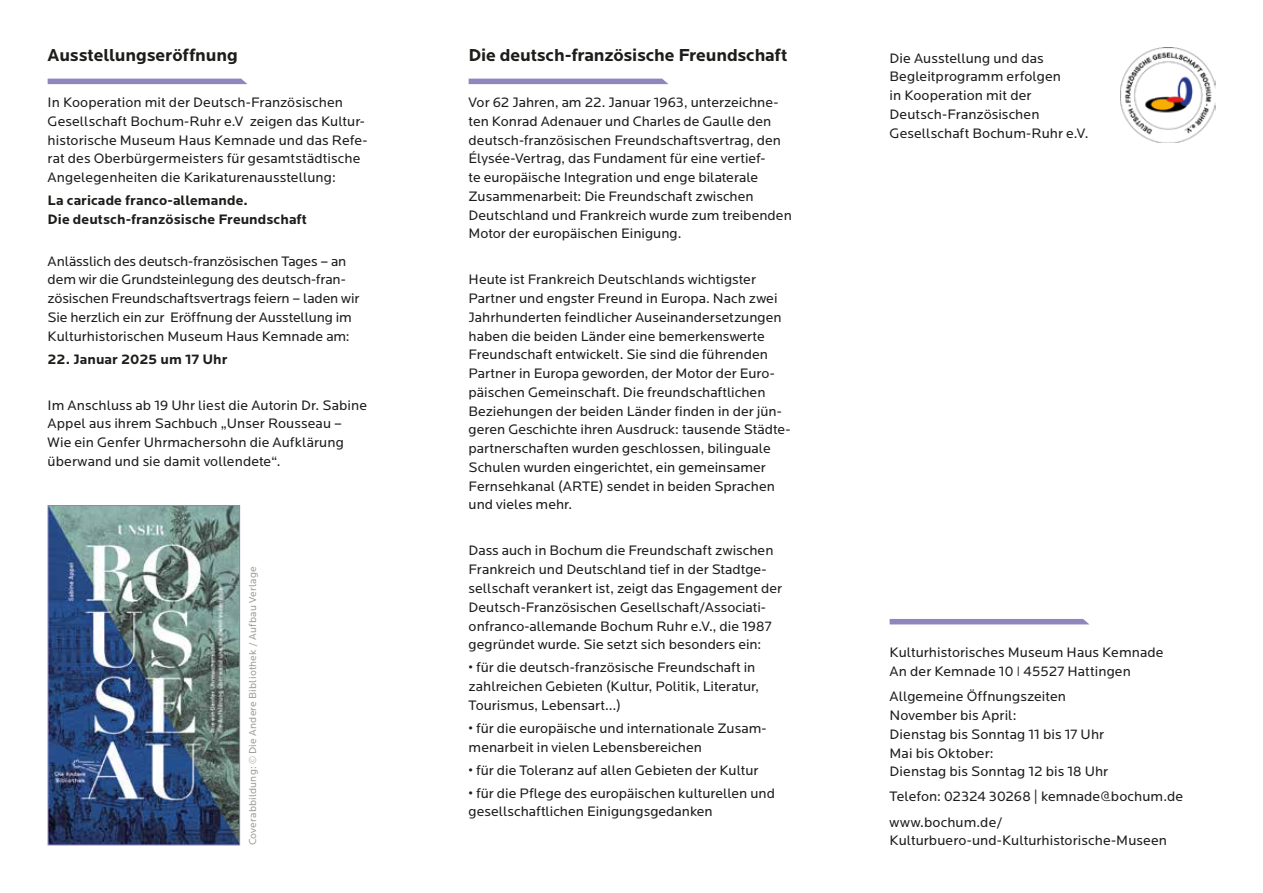
<style>
.page{position:relative;width:1263px;height:893px;background:#fff}
.page>*{position:absolute;margin:0;border:0;box-sizing:border-box;transform-origin:0 0}
.t1{font:700 18px "Locator";letter-spacing:-.01em;color:#1d1d1b}
.t2{font:14.25px/18.8px "Locator";color:#1d1d1b}
.t3{font:700 14.25px/18.8px "Locator";letter-spacing:.005em;color:#1d1d1b}
.t4{font:10.5px "Locator";letter-spacing:.02em;color:#9d9d9c}
.s1{font-weight:300}
</style>
<div class="page">
<svg style="left:890px;top:619px;width:199px;height:5px"></svg>
<img style="left:1121px;top:48px;width:94px;height:94px">
<svg style="left:48px;top:79px;width:199px;height:5px"></svg>
<svg style="left:469px;top:79px;width:199px;height:5px"></svg>
<img style="left:50px;top:507px;width:188px;height:336px">
<div style="left:48px;top:505px;width:192px;height:340px;border:1px solid #9185be"></div>
<p class="t1" style="left:48px;top:45px;width:192px">Ausstellungseröffnung</p>
<p class="t2" style="left:48px;top:93px;width:321px">In Kooperation mit der Deutsch-Französischen Gesellschaft Bochum-Ruhr e.V zeigen das Kultur&shy;historische Museum Haus Kemnade und das Refe&shy;rat des Oberbürgermeisters für gesamtstädtische Angelegenheiten die Karikaturenausstellung:</p>
<p class="t3" style="left:48px;top:191px;width:261px">La caricade franco-allemande.<br>Die deutsch-französische Freundschaft</p>
<p class="t2" style="left:48px;top:252px;width:313px">Anlässlich des deutsch-französischen Tages – an dem wir die Grundsteinlegung des deutsch-fran&shy;zösischen Freundschaftsvertrags feiern – laden wir Sie herzlich ein zur Eröffnung der Ausstellung im Kulturhistorischen Museum Haus Kemnade am:</p>
<p class="t3" style="left:48px;top:350px;width:181px">22. Januar 2025 um 17 Uhr</p>
<p class="t2" style="left:48px;top:396px;width:321px">Im Anschluss ab 19 Uhr liest die Autorin Dr. Sabine Appel aus ihrem Sachbuch „Unser Rousseau – Wie ein Genfer Uhrmachersohn die Aufklärung überwand und sie damit vollendete“.</p>
<p class="t4" style="left:247px;top:845px;width:280px;rotate:-90deg">Coverabbildung: © Die Andere Bibliothek / Aufbau Verlage</p>
<p class="t1" style="left:469px;top:45px;width:320px">Die deutsch-französische Freundschaft</p>
<p class="t2" style="left:469px;top:93px;width:325px">Vor 62 Jahren, am 22. Januar 1963, unterzeichne&shy;ten Konrad Adenauer und Charles de Gaulle den deutsch-französischen Freundschaftsvertrag, den Élysée-Vertrag, das Fundament für eine vertief-<br>te europäische Integration und enge bilaterale Zusammenarbeit: Die Freundschaft zwischen Deutschland und Frankreich wurde zum treibenden Motor der europäischen Einigung.</p>
<p class="t2" style="left:469px;top:271px;width:323px">Heute ist Frankreich Deutschlands wichtigster Partner und engster Freund in Europa. Nach zwei Jahrhunderten feindlicher Auseinandersetzungen haben die beiden Länder eine bemerkenswerte Freundschaft entwickelt. Sie sind die führenden Partner in Europa geworden, der Motor der Euro&shy;päischen Gemeinschaft. Die freundschaftlichen Beziehungen der beiden Länder finden in der jün&shy;geren Geschichte ihren Ausdruck: tausende Städte&shy;partnerschaften wurden geschlossen, bilinguale Schulen wurden eingerichtet, ein gemeinsamer Fernsehkanal (ARTE) sendet in beiden Sprachen und vieles mehr.</p>
<p class="t2" style="left:469px;top:542px;width:315px">Dass auch in Bochum die Freundschaft zwischen Frankreich und Deutschland tief in der Stadtge&shy;sellschaft verankert ist, zeigt das Engagement der Deutsch-Französischen Gesellschaft/Associati&shy;onfranco-allemande Bochum Ruhr e.V., die 1987 gegründet wurde. Sie setzt sich besonders ein:</p>
<p class="t2" style="left:469px;top:659px;width:292px">• für die deutsch-französische Freundschaft in zahlreichen Gebieten (Kultur, Politik, Literatur,<br>Tourismus, Lebensart…)</p>
<p class="t2" style="left:469px;top:719px;width:299px">• für die europäische und internationale Zusam&shy;menarbeit in vielen Lebensbereichen</p>
<p class="t2" style="left:469px;top:761px;width:291px">• für die Toleranz auf allen Gebieten der Kultur</p>
<p class="t2" style="left:469px;top:784px;width:308px">• für die Pflege des europäischen kulturellen und gesellschaftlichen Einigungsgedanken</p>
<p class="t2" style="left:890px;top:49px;width:200px">Die Ausstellung und das<br>Begleitprogramm erfolgen<br>in Kooperation mit der<br>Deutsch-Französischen<br>Gesellschaft Bochum-Ruhr e.V.</p>
<p class="t2" style="left:890px;top:644px;width:275px">Kulturhistorisches Museum Haus Kemnade<br>An der Kemnade 10 <span class="s1">I</span> 45527 Hattingen</p>
<p class="t2" style="left:890px;top:688px;width:220px">Allgemeine Öffnungszeiten<br>November bis April:<br>Dienstag bis Sonntag 11 bis 17 Uhr<br>Mai bis Oktober:<br>Dienstag bis Sonntag 12 bis 18 Uhr</p>
<p class="t2" style="left:890px;top:785px;width:295px;line-height:25px">Telefon: 02324 30268 | kemnade@bochum.de www.bochum.de/</p>
<p class="t2" style="left:890px;top:832px;width:279px">Kulturbuero-und-Kulturhistorische-Museen</p>
</div>
